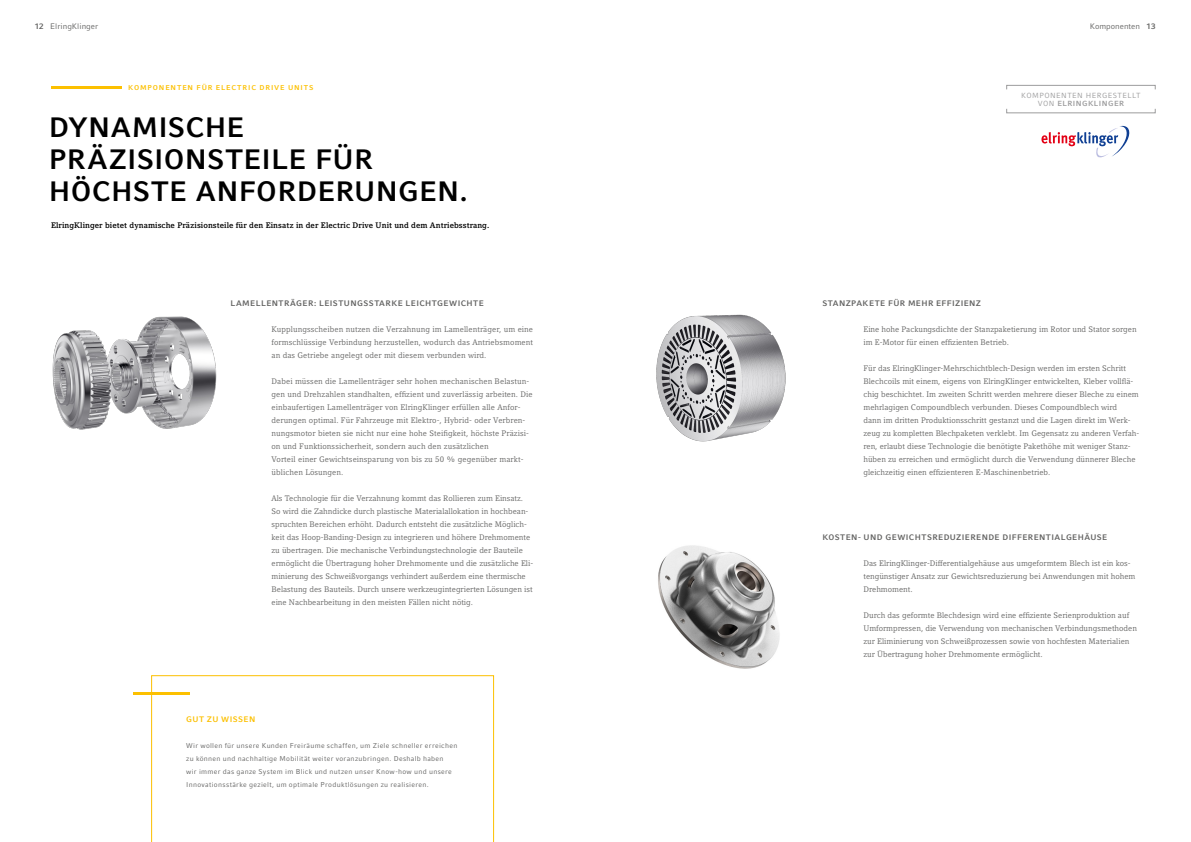
<style>
.page{position:relative;width:1191px;height:842px;background:#fff}
.page>*{position:absolute;margin:0;border:0;box-sizing:border-box;transform-origin:0 0}
.t1{font:700 28px/32px "Compatil Fact LT Pro";letter-spacing:.01em;color:#000}
.t2{font:8px/13px "Compatil Letter LT Pro";color:#626261}
.t3{font:700 8px "Compatil Fact LT Pro";letter-spacing:.05em;color:#626261}
.t4{font:700 8px "Compatil Letter LT Pro";letter-spacing:.01em;color:#000}
.t5{font:8px "Compatil Fact LT Pro";color:#626261}
.t6{font:700 8px "Compatil Fact LT Pro";letter-spacing:.055em;color:#fcc000}
.t7{font:7.4px/8.2px "Compatil Fact LT Pro";letter-spacing:.06em;color:#9c9c9d;text-align:center}
.t8{font:7px/13px "Compatil Fact LT Pro";letter-spacing:.045em;color:#626261}
.t9{font:700 7px "Compatil Fact LT Pro";letter-spacing:.125em;color:#fcc000}
.s1{font-weight:700}
</style>
<div class="page">
<img style="left:658px;top:545px;width:122px;height:124px">
<hr style="left:51px;top:86px;width:71px;height:3px;background:#fcc000">
<img style="left:52px;top:316px;width:165px;height:114px">
<img style="left:656px;top:314px;width:130px;height:128px">
<svg style="left:1006px;top:85px;width:149px;height:28px"></svg>
<svg style="left:1041px;top:125px;width:89px;height:33px"></svg>
<svg style="left:151px;top:675px;width:343px;height:167px"></svg>
<hr style="left:133px;top:692px;width:57px;height:2px;background:#fcc000">
<p class="t5" style="left:35px;top:21px;width:65px"><span class="s1">12</span> ElringKlinger</p>
<p class="t9" style="left:128px;top:83px;width:187px">KOMPONENTEN FÜR ELECTRIC DRIVE UNITS</p>
<h1 class="t1" style="left:49px;top:111px;width:420px">DYNAMISCHE<br>PRÄZISIONSTEILE FÜR<br>HÖCHSTE ANFORDERUNGEN.</h1>
<p class="t4" style="left:51px;top:221px;width:440px">ElringKlinger bietet dynamische Präzisionsteile für den Einsatz in der Electric Drive Unit und dem Antriebsstrang.</p>
<p class="t3" style="left:230px;top:299px;width:255px">LAMELLENTRÄGER: LEISTUNGSSTARKE LEICHTGEWICHTE</p>
<p class="t2" style="left:271px;top:323px;width:263px;text-align:justify">Kupplungsscheiben nutzen die Verzahnung im Lamellenträger, um eine formschlüssige Verbindung herzustellen, wodurch das Antriebsmoment an das Getriebe angelegt oder mit diesem verbunden wird.</p>
<p class="t2" style="left:271px;top:375px;width:263px">Dabei müssen die Lamellenträger sehr hohen mechanischen Belastun&shy;gen und Drehzahlen standhalten, effizient und zuverlässig arbeiten. Die einbaufertigen Lamellenträger von ElringKlinger erfüllen alle Anfor&shy;derungen optimal. Für Fahrzeuge mit Elektro-, Hybrid- oder Verbren&shy;nungsmotor bieten sie nicht nur eine hohe Steifigkeit, höchste Präzisi&shy;on und Funktionssicherheit, sondern auch den zusätzlichen<br>Vorteil einer Gewichtseinsparung von bis zu 50 % gegenüber markt&shy;üblichen Lösungen.</p>
<p class="t2" style="left:271px;top:492px;width:263px">Als Technologie für die Verzahnung kommt das Rollieren zum Einsatz.<br>So wird die Zahndicke durch plastische Materialallokation in hochbean&shy;spruchten Bereichen erhöht. Dadurch entsteht die zusätzliche Möglich&shy;keit das Hoop-Banding-Design zu integrieren und höhere Drehmomente zu übertragen. Die mechanische Verbindungstechnologie der Bauteile ermöglicht die Übertragung hoher Drehmomente und die zusätzliche Eli&shy;minierung des Schweißvorgangs verhindert außerdem eine thermische Belastung des Bauteils. Durch unsere werkzeugintegrierten Lösungen ist eine Nachbearbeitung in den meisten Fällen nicht nötig.</p>
<p class="t6" style="left:186px;top:715px;width:71px">GUT ZU WISSEN</p>
<p class="t8" style="left:186px;top:739px;width:273px">Wir wollen für unsere Kunden Freiräume schaffen, um Ziele schneller erreichen zu können und nachhaltige Mobilität weiter voranzubringen. Deshalb haben<br>wir immer das ganze System im Blick und nutzen unser Know-how und unsere Innovationsstärke gezielt, um optimale Produktlösungen zu realisieren.</p>
<p class="t5" style="left:1089px;top:21px;width:67px">Komponenten <span class="s1">13</span></p>
<p class="t7" style="left:1021px;top:91px;width:121px">KOMPONENTEN HERGESTELLT<br>VON <span class="s1">ELRINGKLINGER</span></p>
<p class="t3" style="left:822px;top:299px;width:160px">STANZPAKETE FÜR MEHR EFFIZIENZ</p>
<p class="t2" style="left:863px;top:323px;width:275px">Eine hohe Packungsdichte der Stanzpaketierung im Rotor und Stator sorgen im E-Motor für einen effizienten Betrieb.</p>
<p class="t2" style="left:863px;top:362px;width:277px">Für das ElringKlinger-Mehrschichtblech-Design werden im ersten Schritt Blechcoils mit einem, eigens von ElringKlinger entwickelten, Kleber vollflä&shy;chig beschichtet. Im zweiten Schritt werden mehrere dieser Bleche zu einem mehrlagigen Compoundblech verbunden. Dieses Compoundblech wird<br>dann im dritten Produktionsschritt gestanzt und die Lagen direkt im Werk&shy;zeug zu kompletten Blechpaketen verklebt. Im Gegensatz zu anderen Verfah&shy;ren, erlaubt diese Technologie die benötigte Pakethöhe mit weniger Stanz&shy;hüben zu erreichen und ermöglicht durch die Verwendung dünnerer Bleche gleichzeitig einen effizienteren E-Maschinenbetrieb.</p>
<p class="t3" style="left:822px;top:533px;width:286px">KOSTEN- UND GEWICHTSREDUZIERENDE DIFFERENTIALGEHÄUSE</p>
<p class="t2" style="left:863px;top:557px;width:273px">Das ElringKlinger-Differentialgehäuse aus umgeformtem Blech ist ein kos&shy;tengünstiger Ansatz zur Gewichtsreduzierung bei Anwendungen mit hohem<br>Drehmoment.</p>
<p class="t2" style="left:863px;top:609px;width:275px">Durch das geformte Blechdesign wird eine effiziente Serienproduktion auf Umformpressen, die Verwendung von mechanischen Verbindungsmethoden zur Eliminierung von Schweißprozessen sowie von hochfesten Materialien zur Übertragung hoher Drehmomente ermöglicht.</p>
</div>
